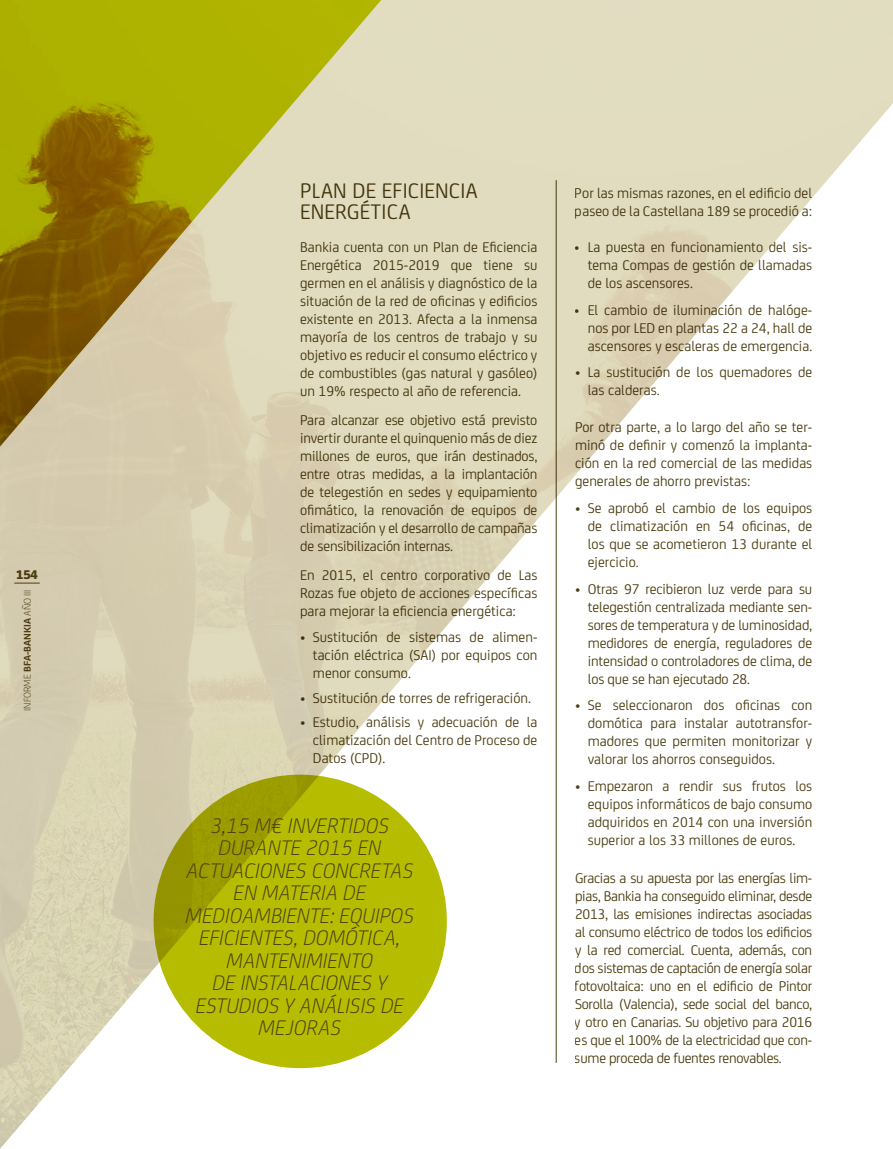
<style>
.page{position:relative;width:893px;height:1149px;background:#fff}
.page>*{position:absolute;margin:0;border:0;box-sizing:border-box;transform-origin:0 0}
.t1{font:italic 300 22.5px/22.5px "Bankia";color:#4c3e12;text-align:center}
.t2{font:22.5px/21px "Bankia";letter-spacing:.01em;color:#4c3e12}
.t3{font:15px/18px "Bankia";color:#4c3e12;text-align:justify}
.t4{font:800 13.5px "Bankia";color:#4c3e12}
.t5{font:300 10.5px "Bankia";color:#4c3e12}
.s1{font-weight:700}
</style>
<div class="page">
<img style="left:0;top:0;width:893px;height:1148px">
<img style="left:0;top:0;width:408px;height:496px">
<svg style="left:14px;top:582px;width:26px;height:1px"></svg>
<hr style="left:556px;top:180px;width:1px;height:882px;background:#4c3e12">
<svg style="left:154px;top:774px;width:293px;height:293px;background:#b1b600"></svg>
<p class="t4" style="left:16px;top:563px;width:24px">154</p>
<p class="t5" style="left:20px;top:710px;width:123px;rotate:-90deg">INFORME <span class="s1">BFA-BANKIA</span> AÑO III</p>
<h1 class="t2" style="left:300px;top:179px;width:179px">PLAN DE EFICIENCIA<br>ENERGÉTICA</h1>
<p class="t3" style="left:300px;top:237px;width:239px">Bankia cuenta con un Plan de Eficiencia Energética 2015-2019 que tiene su germen en el análisis y diagnóstico de la situación de la red de oficinas y edificios existente en 2013. Afecta a la inmensa mayoría de los centros de trabajo y su objetivo es reducir el consumo eléctrico y de combustibles (gas natural y gasóleo) un 19% respecto al año de referencia.</p>
<p class="t3" style="left:300px;top:410px;width:239px">Para alcanzar ese objetivo está previsto invertir durante el quinquenio más de diez millones de euros, que irán destinados, entre otras medidas, a la implantación de telegestión en sedes y equipamiento ofimático, la renovación de equipos de climatización y el desarrollo de campañas de sensibilización internas.</p>
<p class="t3" style="left:300px;top:564px;width:239px">En 2015, el centro corporativo de Las Rozas fue objeto de acciones específicas para mejorar la eficiencia energética:</p>
<p class="t3" style="left:313px;top:627px;width:226px;text-indent:-13px">• Sustitución de sistemas de alimen&shy;tación eléctrica (SAI) por equipos con menor consumo.</p>
<p class="t3" style="left:300px;top:687px;width:232px">• Sustitución de torres de refrigeración.</p>
<p class="t3" style="left:313px;top:712px;width:226px;text-indent:-13px">• Estudio, análisis y adecuación de la climatización del Centro de Proceso de Datos (CPD).</p>
<h1 class="t1" style="left:186px;top:813px;width:230px">3,15 M€ INVERTIDOS<br>DURANTE 2015 EN<br>ACTUACIONES CONCRETAS<br>EN MATERIA DE<br>MEDIOAMBIENTE: EQUIPOS<br>EFICIENTES, DOMÓTICA,<br>MANTENIMIENTO<br>DE INSTALACIONES Y<br>ESTUDIOS Y ANÁLISIS DE<br>MEJORAS</h1>
<p class="t3" style="left:575px;top:183px;width:239px">Por las mismas razones, en el edificio del paseo de la Castellana 189 se procedió a:</p>
<p class="t3" style="left:588px;top:237px;width:226px;text-indent:-13px">• La puesta en funcionamiento del sis&shy;tema Compas de gestión de llamadas de los ascensores.</p>
<p class="t3" style="left:588px;top:300px;width:226px;text-indent:-13px">• El cambio de iluminación de halóge&shy;nos por LED en plantas 22 a 24, hall de ascensores y escaleras de emergencia.</p>
<p class="t3" style="left:588px;top:362px;width:226px;text-indent:-13px">• La sustitución de los quemadores de las calderas.</p>
<p class="t3" style="left:575px;top:417px;width:239px">Por otra parte, a lo largo del año se ter&shy;minó de definir y comenzó la implanta&shy;ción en la red comercial de las medidas generales de ahorro previstas:</p>
<p class="t3" style="left:588px;top:498px;width:226px;text-indent:-13px">• Se aprobó el cambio de los equipos de climatización en 54 oficinas, de los que se acometieron 13 durante el ejercicio.</p>
<p class="t3" style="left:588px;top:578px;width:226px;text-indent:-13px">• Otras 97 recibieron luz verde para su telegestión centralizada mediante sen&shy;sores de temperatura y de luminosidad, medidores de energía, reguladores de intensidad o controladores de clima, de los que se han ejecutado 28.</p>
<p class="t3" style="left:588px;top:695px;width:226px;text-indent:-13px">• Se seleccionaron dos oficinas con domótica para instalar autotransfor&shy;madores que permiten monitorizar y valorar los ahorros conseguidos.</p>
<p class="t3" style="left:588px;top:775px;width:226px;text-indent:-13px">• Empezaron a rendir sus frutos los equipos informáticos de bajo consumo adquiridos en 2014 con una inversión superior a los 33 millones de euros.</p>
<p class="t3" style="left:575px;top:867px;width:239px">Gracias a su apuesta por las energías lim&shy;pias, Bankia ha conseguido eliminar, desde 2013, las emisiones indirectas asociadas al consumo eléctrico de todos los edificios y la red comercial. Cuenta, además, con dos sistemas de captación de energía solar fotovoltaica: uno en el edificio de Pintor Sorolla (Valencia), sede social del banco, y otro en Canarias. Su objetivo para 2016 es que el 100% de la electricidad que con&shy;sume proceda de fuentes renovables.</p>
</div>
